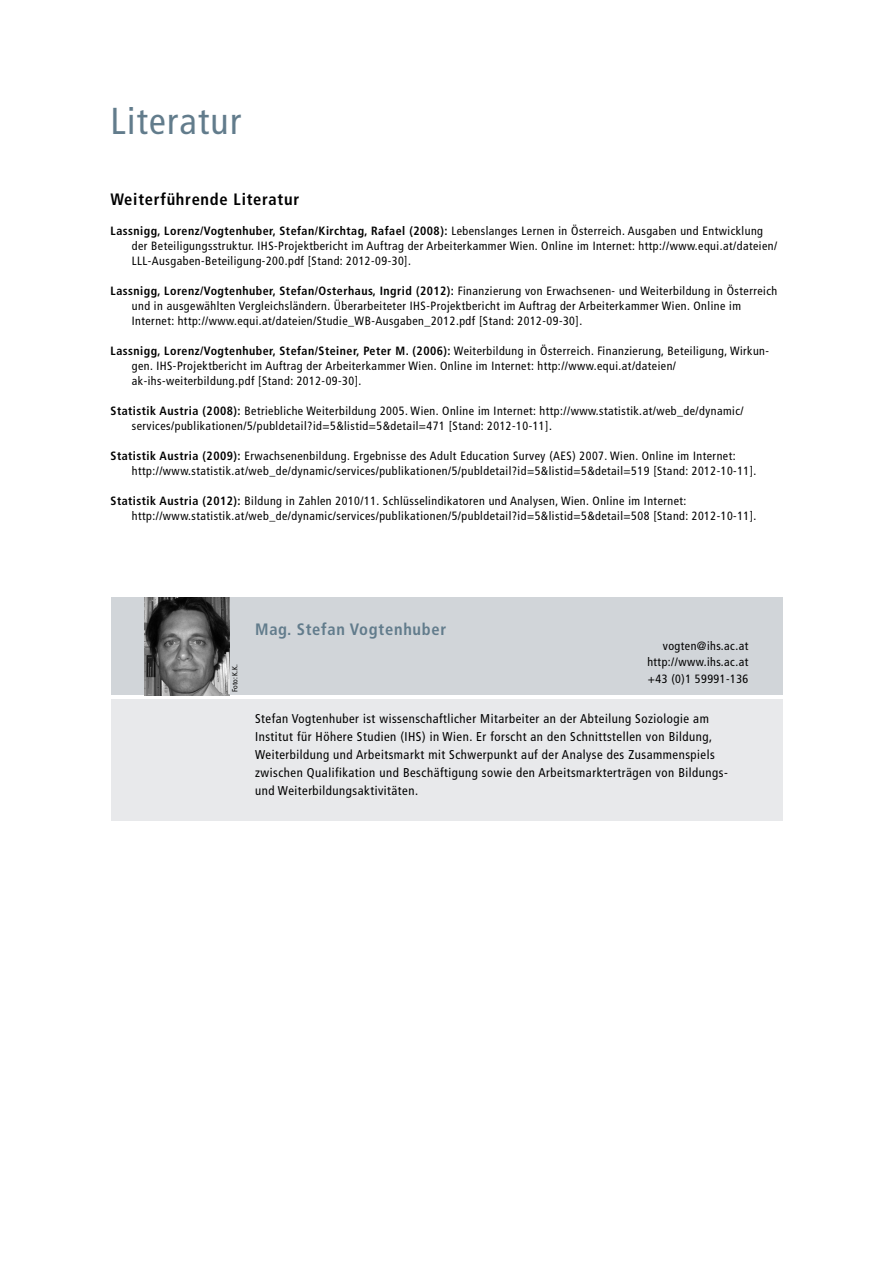
<style>
.page{position:relative;width:893px;height:1263px;background:#fff}
.page>*{position:absolute;margin:0;border:0;box-sizing:border-box;transform-origin:0 0}
.t1{font:condensed 37.5px "Frutiger LT Std";letter-spacing:.035em;color:#627c8c}
.t2{font:700 condensed 16.5px "Frutiger LT Std";letter-spacing:.045em;color:#000}
.t3{font:700 condensed 16.5px "Frutiger LT Std";letter-spacing:.045em;color:#627c8c}
.t4{font:condensed 12.75px/18px "Frutiger LT Std";letter-spacing:.04em;color:#000}
.t5{font:condensed 12px/15px "Frutiger LT Std";letter-spacing:.04em;color:#000}
.t6{font:condensed 7.5px "Frutiger LT Std";color:#000}
.s1{font-weight:700}
</style>
<div class="page">
<div style="left:111px;top:597px;width:671px;height:98px;background:#d1d5d9"></div>
<div style="left:111px;top:699px;width:671px;height:122px;background:#e8e9eb"></div>
<img style="left:145px;top:597px;width:85px;height:98px">
<h1 class="t1" style="left:111px;top:100px;width:132px">Literatur</h1>
<h2 class="t2" style="left:111px;top:190px;width:190px">Weiterführende Literatur</h2>
<p class="t5" style="left:132px;top:224px;width:647px;text-indent:-21px"><span class="s1">Lassnigg, Lorenz/Vogtenhuber, Stefan/Kirchtag, Rafael (2008):</span> Lebenslanges Lernen in Österreich. Ausgaben und Entwicklung der Beteiligungsstruktur. IHS-Projektbericht im Auftrag der Arbeiterkammer Wien. Online im Internet: http://www.equi.at/dateien/<br>LLL-Ausgaben-Beteiligung-200.pdf [Stand: 2012-09-30].</p>
<p class="t5" style="left:132px;top:284px;width:647px;text-indent:-21px"><span class="s1">Lassnigg, Lorenz/Vogtenhuber, Stefan/Osterhaus, Ingrid (2012):</span> Finanzierung von Erwachsenen- und Weiterbildung in Österreich und in ausgewählten Vergleichsländern. Überarbeiteter IHS-Projektbericht im Auftrag der Arbeiterkammer Wien. Online im<br>Internet: http://www.equi.at/dateien/Studie_WB-Ausgaben_2012.pdf [Stand: 2012-09-30].</p>
<p class="t5" style="left:132px;top:344px;width:639px;text-indent:-21px"><span class="s1">Lassnigg, Lorenz/Vogtenhuber, Stefan/Steiner, Peter M. (2006):</span> Weiterbildung in Österreich. Finanzierung, Beteiligung, Wirkun&shy;gen. IHS-Projektbericht im Auftrag der Arbeiterkammer Wien. Online im Internet: http://www.equi.at/dateien/ ak-ihs-weiterbildung.pdf [Stand: 2012-09-30].</p>
<p class="t5" style="left:132px;top:404px;width:613px;text-indent:-21px"><span class="s1">Statistik Austria (2008):</span> Betriebliche Weiterbildung 2005. Wien. Online im Internet: http://www.statistik.at/web_de/dynamic/ services/publikationen/5/publdetail?id=5&amp;listid=5&amp;detail=471 [Stand: 2012-10-11].</p>
<p class="t5" style="left:132px;top:449px;width:626px;text-indent:-21px"><span class="s1">Statistik Austria (2009):</span> Erwachsenenbildung. Ergebnisse des Adult Education Survey (AES) 2007. Wien. Online im Internet: http://www.statistik.at/web_de/dynamic/services/publikationen/5/publdetail?id=5&amp;listid=5&amp;detail=519 [Stand: 2012-10-11].</p>
<p class="t5" style="left:132px;top:494px;width:626px;text-indent:-21px"><span class="s1">Statistik Austria (2012):</span> Bildung in Zahlen 2010/11. Schlüsselindikatoren und Analysen, Wien. Online im Internet: http://www.statistik.at/web_de/dynamic/services/publikationen/5/publdetail?id=5&amp;listid=5&amp;detail=508 [Stand: 2012-10-11].</p>
<p class="t6" style="left:230px;top:692px;width:29px;rotate:-90deg">Foto: K.K.</p>
<h2 class="t3" style="left:255px;top:619px;width:193px">Mag. Stefan Vogtenhuber</h2>
<p class="t5" style="left:647px;top:637px;width:103px;line-height:16.5px;text-align:justify;text-indent:15px">vogten@ihs.ac.at http://www.ihs.ac.at +43 (0)1 59991-136</p>
<p class="t4" style="left:255px;top:710px;width:474px">Stefan Vogtenhuber ist wissenschaftlicher Mitarbeiter an der Abteilung Soziologie am Institut für Höhere Studien (IHS) in Wien. Er forscht an den Schnittstellen von Bildung, Weiterbildung und Arbeitsmarkt mit Schwerpunkt auf der Analyse des Zusammenspiels zwischen Qualifikation und Beschäftigung sowie den Arbeitsmarkterträgen von Bildungs&shy;und Weiterbildungsaktivitäten.</p>
</div>
